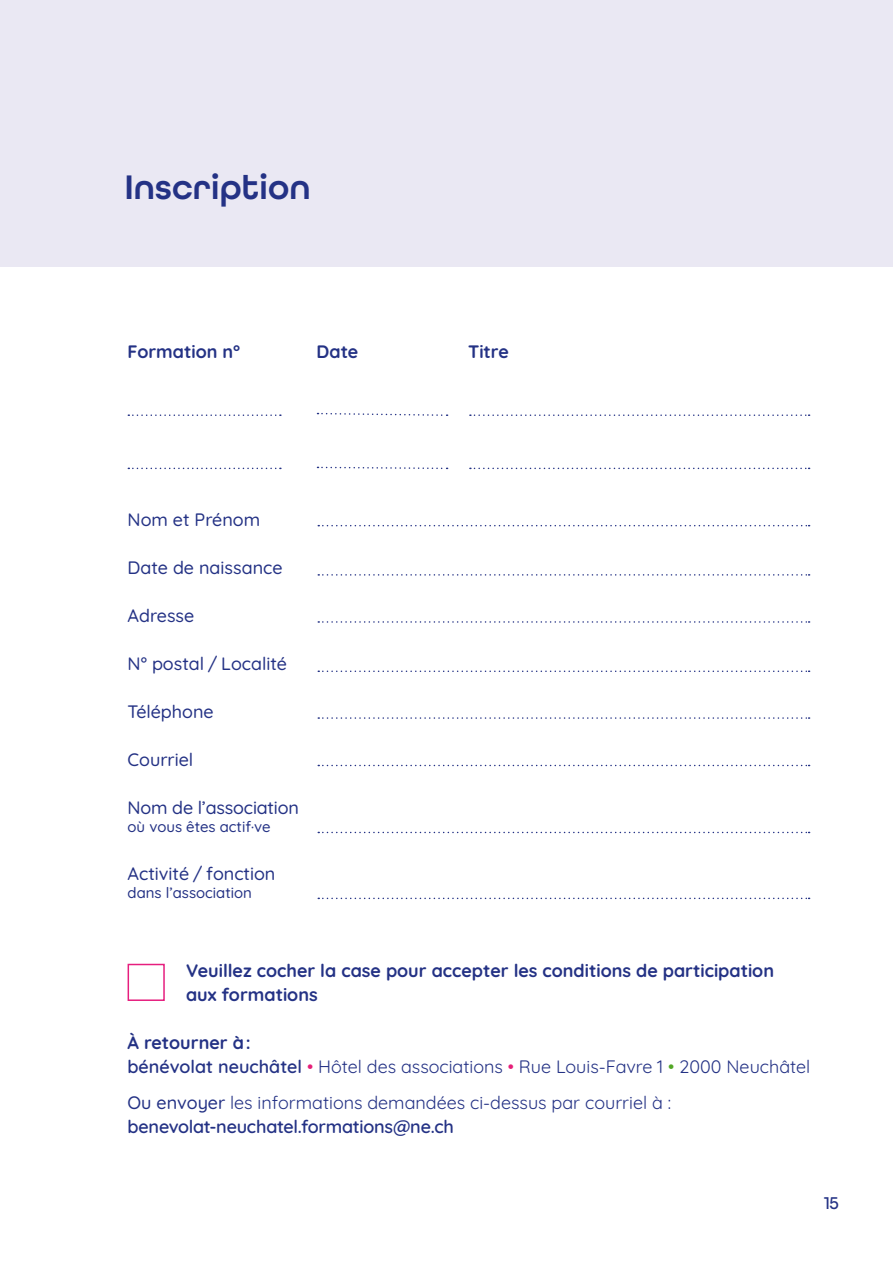
<style>
.page{position:relative;width:893px;height:1263px;background:#fff}
.page>*{position:absolute;margin:0;border:0;box-sizing:border-box;transform-origin:0 0}
.t1{font:600 36px "All Round Gothic";color:#243285}
.t2{font:18px "Quicksand";color:#243285}
.t3{font:700 18px/24px "Quicksand";color:#243285}
.t4{font:500 18px "Quicksand";color:#243285}
.List_Paragraph{font:600 18px "Quicksand";letter-spacing:-.015em;color:#243285}
.t5{font:500 18px "All Round Gothic";color:#243285}
.t6{font:500 15px "Quicksand";color:#243285}
.s1{font-weight:600}
.s2{color:#e61f79}
.s3{color:#52a725}
.s4{font-weight:500}
</style>
<div class="page">
<div style="left:0;top:0;width:893px;height:266px;background:#eae8f3"></div>
<div style="left:128px;top:964px;width:37px;height:37px;border:2px solid #e61e7e"></div>
<svg style="left:128px;top:414px;width:153px;height:2px"></svg>
<svg style="left:128px;top:468px;width:153px;height:1px"></svg>
<svg style="left:317px;top:412px;width:131px;height:4px"></svg>
<svg style="left:317px;top:466px;width:131px;height:4px"></svg>
<svg style="left:318px;top:525px;width:492px;height:1px"></svg>
<svg style="left:318px;top:574px;width:492px;height:2px"></svg>
<svg style="left:318px;top:621px;width:492px;height:2px"></svg>
<svg style="left:318px;top:670px;width:492px;height:2px"></svg>
<svg style="left:318px;top:765px;width:492px;height:1px"></svg>
<svg style="left:318px;top:717px;width:492px;height:2px"></svg>
<svg style="left:318px;top:832px;width:492px;height:1px"></svg>
<svg style="left:318px;top:898px;width:492px;height:1px"></svg>
<svg style="left:470px;top:414px;width:340px;height:2px"></svg>
<svg style="left:470px;top:468px;width:340px;height:1px"></svg>
<p class="t1" style="left:124px;top:166px;width:188px">Inscription</p>
<p class="t3" style="left:128px;top:338px;width:114px">Formation n°</p>
<p class="t3" style="left:317px;top:338px;width:43px">Date</p>
<p class="t3" style="left:468px;top:338px;width:42px">Titre</p>
<p class="t4" style="left:128px;top:506px;width:134px">Nom et Prénom</p>
<p class="t4" style="left:128px;top:554px;width:157px">Date de naissance</p>
<p class="t4" style="left:128px;top:602px;width:68px">Adresse</p>
<p class="t4" style="left:128px;top:650px;width:161px">N° postal / Localité</p>
<p class="t4" style="left:128px;top:698px;width:88px">Téléphone</p>
<p class="t4" style="left:128px;top:746px;width:67px">Courriel</p>
<p class="t4" style="left:128px;top:794px;width:173px">Nom de l’association</p>
<p class="t6" style="left:128px;top:815px;width:144px">où vous êtes actif·ve</p>
<p class="t4" style="left:128px;top:860px;width:149px">Activité / fonction</p>
<p class="t6" style="left:128px;top:881px;width:126px">dans l’association</p>
<p class="t3" style="left:186px;top:957px;width:589px">Veuillez cocher la case pour accepter les conditions de participation aux formations</p>
<p class="t3" style="left:128px;top:1029px;width:125px">À retourner à :</p>
<p class="t2" style="left:128px;top:1053px;width:684px"><span class="s1">bénévolat neuchâtel</span> <span class="s2">•</span> Hôtel des associations <span class="s2">•</span> Rue Louis-Favre 1 <span class="s3">•</span> 2000 Neuchâtel</p>
<p class="t2" style="left:128px;top:1089px;width:545px"><span class="s4">Ou envoyer</span> les informations demandées ci-dessus par courriel à :</p>
<p class="List_Paragraph" style="left:128px;top:1113px;width:328px">benevolat-neuchatel.formations@ne.ch</p>
<p class="t5" style="left:824px;top:1192px;width:17px">15</p>
</div>
